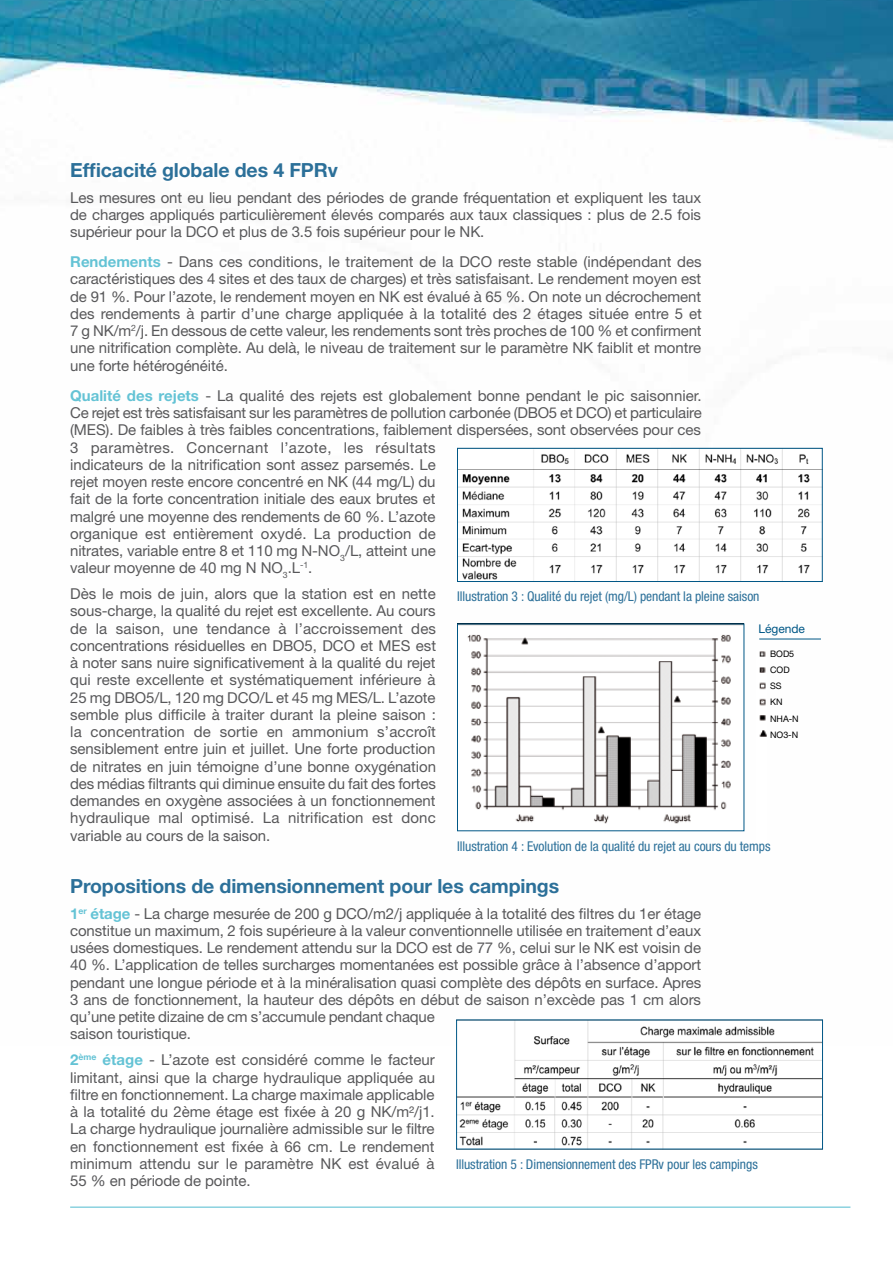
<style>
.page{position:relative;width:893px;height:1263px;background:#fff}
.page>*{position:absolute;margin:0;border:0;box-sizing:border-box;transform-origin:0 0}
.t1{font:700 19.5px "Helvetica Neue";letter-spacing:-.005em;color:#2c7099}
.t2{font:15px/17.2px "Helvetica Neue";letter-spacing:-.005em;color:#58585a;text-align:justify}
.t3{font:condensed 13.5px "Helvetica Neue";letter-spacing:-.005em;color:#2c7099}
.t4{font:12px "Helvetica Neue";color:#005786}
.t5{font:9px/16.2px "Helvetica Neue";color:#000}
.s1{font-weight:700;color:#64c3d5}
</style>
<div class="page">
<img style="left:0;top:0;width:893px;height:832px">
<hr style="left:70px;top:1206px;width:780px;height:2px;background:#64c3d5">
<img style="left:459px;top:450px;width:362px;height:130px">
<div style="left:457px;top:448px;width:366px;height:134px;border:1px solid #005786"></div>
<img style="left:459px;top:625px;width:283px;height:204px">
<div style="left:457px;top:623px;width:287px;height:208px;border:1px solid #005786"></div>
<img style="left:756px;top:651px;width:11px;height:181px">
<hr style="left:759px;top:639px;width:62px;height:1px;background:#005786">
<img style="left:458px;top:1021px;width:363px;height:126px">
<h1 class="t1" style="left:70px;top:158px;width:269px">Efficacité globale des 4 FPRv</h1>
<p class="t2" style="left:70px;top:188px;width:632px">Les mesures ont eu lieu pendant des périodes de grande fréquentation et expliquent les taux de charges appliqués particulièrement élevés comparés aux taux classiques : plus de 2.5 fois supérieur pour la DCO et plus de 3.5 fois supérieur pour le NK.</p>
<p class="t2" style="left:70px;top:253px;width:633px"><span class="s1">Rendements</span> - Dans ces conditions, le traitement de la DCO reste stable (indépendant des caractéristiques des 4 sites et des taux de charges) et très satisfaisant. Le rendement moyen est de 91 %. Pour l’azote, le rendement moyen en NK est évalué à 65 %. On note un décrochement des rendements à partir d’une charge appliquée à la totalité des 2 étages située entre 5 et 7 g NK/m<sup>2</sup>/j. En dessous de cette valeur, les rendements sont très proches de 100 % et confirment une nitrification complète. Au delà, le niveau de traitement sur le paramètre NK faiblit et montre une forte hétérogénéité.</p>
<p class="t2" style="left:70px;top:387px;width:633px;text-align:left"><span class="s1">Qualité des rejets</span> - La qualité des rejets est globalement bonne pendant le pic saisonnier.<br>Ce rejet est très satisfaisant sur les paramètres de pollution carbonée (DBO5 et DCO) et particulaire (MES). De faibles à très faibles concentrations, faiblement dispersées, sont observées pour ces 3 paramètres. Concernant l’azote, les résultats<br>indicateurs de la nitrification sont assez parsemés. Le<br>rejet moyen reste encore concentré en NK (44 mg/L) du<br>fait de la forte concentration initiale des eaux brutes et<br>malgré une moyenne des rendements de 60 %. L’azote<br>organique est entièrement oxydé. La production de<br>nitrates, variable entre 8 et 110 mg N-NO<sub>3</sub>/L, atteint une<br>valeur moyenne de 40 mg N NO<sub>3</sub>.L<sup>-1</sup>.</p>
<p class="t2" style="left:70px;top:585px;width:367px">Dès le mois de juin, alors que la station est en nette sous-charge, la qualité du rejet est excellente. Au cours de la saison, une tendance à l’accroissement des concentrations résiduelles en DBO5, DCO et MES est à noter sans nuire significativement à la qualité du rejet qui reste excellente et systématiquement inférieure à 25 mg DBO5/L, 120 mg DCO/L et 45 mg MES/L. L’azote semble plus difficile à traiter durant la pleine saison : la concentration de sortie en ammonium s’accroît sensiblement entre juin et juillet. Une forte production de nitrates en juin témoigne d’une bonne oxygénation des médias filtrants qui diminue ensuite du fait des fortes demandes en oxygène associées à un fonctionnement hydraulique mal optimisé. La nitrification est donc variable au cours de la saison.</p>
<h1 class="t1" style="left:70px;top:874px;width:490px">Propositions de dimensionnement pour les campings</h1>
<p class="t2" style="left:70px;top:904px;width:633px;text-align:left"><span class="s1">1</span><sup>er</sup> <span class="s1">étage</span> - La charge mesurée de 200 g DCO/m2/j appliquée à la totalité des filtres du 1er étage constitue un maximum, 2 fois supérieure à la valeur conventionnelle utilisée en traitement d’eaux usées domestiques. Le rendement attendu sur la DCO est de 77 %, celui sur le NK est voisin de 40 %. L’application de telles surcharges momentanées est possible grâce à l’absence d’apport pendant une longue période et à la minéralisation quasi complète des dépôts en surface. Apres 3 ans de fonctionnement, la hauteur des dépôts en début de saison n’excède pas 1 cm alors qu’une petite dizaine de cm s’accumule pendant chaque<br>saison touristique.</p>
<p class="t2" style="left:70px;top:1051px;width:366px"><span class="s1">2</span><sup>ème</sup> <span class="s1">étage</span> - L’azote est considéré comme le facteur limitant, ainsi que la charge hydraulique appliquée au filtre en fonctionnement. La charge maximale applicable à la totalité du 2ème étage est fixée à 20 g NK/m²/j1.<br>La charge hydraulique journalière admissible sur le filtre en fonctionnement est fixée à 66 cm. Le rendement minimum attendu sur le paramètre NK est évalué à 55 % en période de pointe.</p>
<p class="t3" style="left:457px;top:588px;width:304px">Illustration 3 : Qualité du rejet (mg/L) pendant la pleine saison</p>
<p class="t4" style="left:758px;top:621px;width:48px">Légende</p>
<p class="t5" style="left:770px;top:645px;width:30px">BOD5<br>COD<br>SS<br>KN<br>NHA-N<br>NO3-N</p>
<p class="t3" style="left:457px;top:838px;width:315px">Illustration 4 : Evolution de la qualité du rejet au cours du temps</p>
<p class="t3" style="left:456px;top:1156px;width:303px">Illustration 5 : Dimensionnement des FPRv pour les campings</p>
</div>
